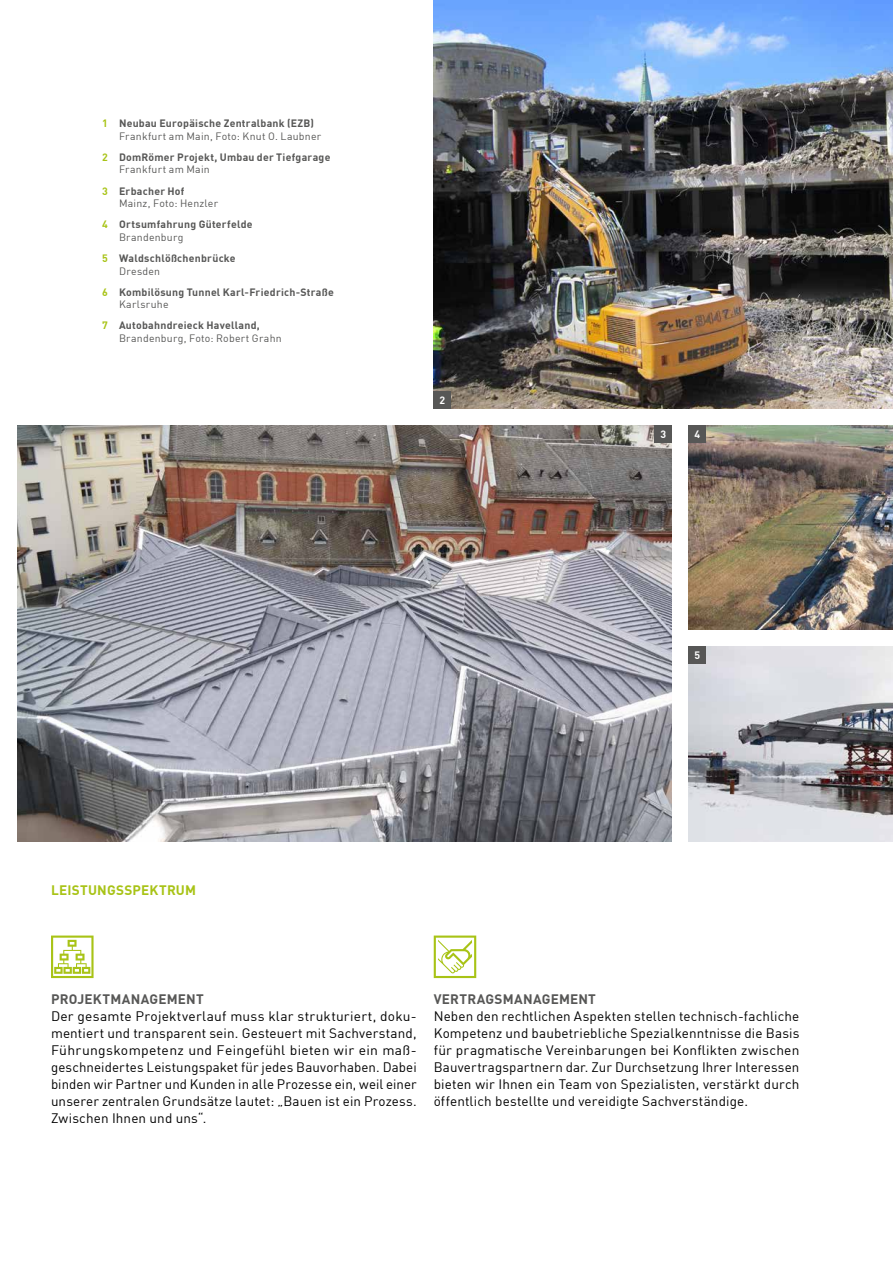
<style>
.page{position:relative;width:893px;height:1263px;background:#fff}
.page>*{position:absolute;margin:0;border:0;box-sizing:border-box;transform-origin:0 0}
.t1{font:13.5px/17px "DIN Offc Pro";letter-spacing:.01em;color:#000;text-align:justify}
.t2{font:700 13.5px "DIN Offc Pro";letter-spacing:.015em;color:#575756}
.t3{font:700 13.5px "DIN Offc Pro";letter-spacing:.015em;color:#a8c316}
.t4{font:700 10.5px/12.6px "DIN Offc Pro";letter-spacing:.025em;color:#575756}
.t5{font:10.5px/12.6px "DIN Offc Pro";letter-spacing:.02em;color:#575756}
.t6{font:700 10.5px "DIN Offc Pro";color:#fff}
.s1{font-weight:700;color:#a8c316}
.s2{font-weight:700}
.s3{color:#a8c316}
.s4{font-weight:400}
</style>
<div class="page">
<img style="left:689px;top:646px;width:204px;height:196px">
<img style="left:689px;top:425px;width:204px;height:204px">
<img style="left:17px;top:425px;width:655px;height:417px">
<img style="left:434px;top:0;width:459px;height:408px">
<div style="left:434px;top:391px;width:17px;height:17px;background:#575756"></div>
<div style="left:689px;top:646px;width:17px;height:17px;background:#575756"></div>
<div style="left:655px;top:425px;width:17px;height:17px;background:#575756"></div>
<div style="left:689px;top:425px;width:17px;height:17px;background:#575756"></div>
<svg style="left:51px;top:935px;width:43px;height:43px"></svg>
<svg style="left:434px;top:935px;width:42px;height:43px"></svg>
<p class="t5" style="left:119px;top:116px;width:204px;text-indent:-17px"><span class="s1">1</span> <span class="s2">Neubau Europäische Zentralbank (EZB)<br></span>Frankfurt am Main, Foto: Knut O. Laubner</p>
<p class="t4" style="left:119px;top:149px;width:213px;text-indent:-17px"><span class="s3">2</span> DomRömer Projekt, Umbau der Tiefgarage<br><span class="s4">Frankfurt am Main</span></p>
<p class="t5" style="left:119px;top:183px;width:101px;text-indent:-17px"><span class="s1">3</span> <span class="s2">Erbacher Hof<br></span>Mainz, Foto: Henzler</p>
<p class="t4" style="left:119px;top:217px;width:135px;text-indent:-17px"><span class="s3">4</span> Ortsumfahrung Güterfelde<br><span class="s4">Brandenburg</span></p>
<p class="t4" style="left:119px;top:250px;width:118px;text-indent:-17px"><span class="s3">5</span> Waldschlößchenbrücke<br><span class="s4">Dresden</span></p>
<p class="t4" style="left:119px;top:284px;width:216px;text-indent:-17px"><span class="s3">6</span> Kombilösung Tunnel Karl-Friedrich-Straße<br><span class="s4">Karlsruhe</span></p>
<p class="t5" style="left:119px;top:318px;width:164px;text-indent:-17px"><span class="s1">7</span> <span class="s2">Autobahndreieck Havelland,<br></span>Brandenburg, Foto: Robert Grahn</p>
<p class="t6" style="left:439px;top:391px;width:7px">2</p>
<p class="t6" style="left:660px;top:425px;width:7px">3</p>
<p class="t6" style="left:694px;top:425px;width:7px">4</p>
<p class="t6" style="left:694px;top:646px;width:7px">5</p>
<p class="t3" style="left:51px;top:879px;width:147px">LEISTUNGSSPEKTRUM</p>
<p class="t2" style="left:51px;top:987px;width:154px">PROJEKTMANAGEMENT</p>
<p class="t1" style="left:51px;top:1006px;width:367px">Der gesamte Projektverlauf muss klar strukturiert, doku&shy;mentiert und transparent sein. Gesteuert mit Sachverstand, Führungskompetenz und Feingefühl bieten wir ein maß&shy;geschneidertes Leistungspaket für jedes Bauvorhaben. Dabei binden wir Partner und Kunden in alle Prozesse ein, weil einer unserer zentralen Grundsätze lautet: „Bauen ist ein Prozess.<br>Zwischen Ihnen und uns“.</p>
<p class="t2" style="left:434px;top:987px;width:164px">VERTRAGSMANAGEMENT</p>
<p class="t1" style="left:434px;top:1006px;width:367px">Neben den rechtlichen Aspekten stellen technisch-fachliche Kompetenz und baubetriebliche Spezialkenntnisse die Basis für pragmatische Vereinbarungen bei Konflikten zwischen Bauvertragspartnern dar. Zur Durchsetzung Ihrer Interessen bieten wir Ihnen ein Team von Spezialisten, verstärkt durch öffentlich bestellte und vereidigte Sachverständige.</p>
</div>
